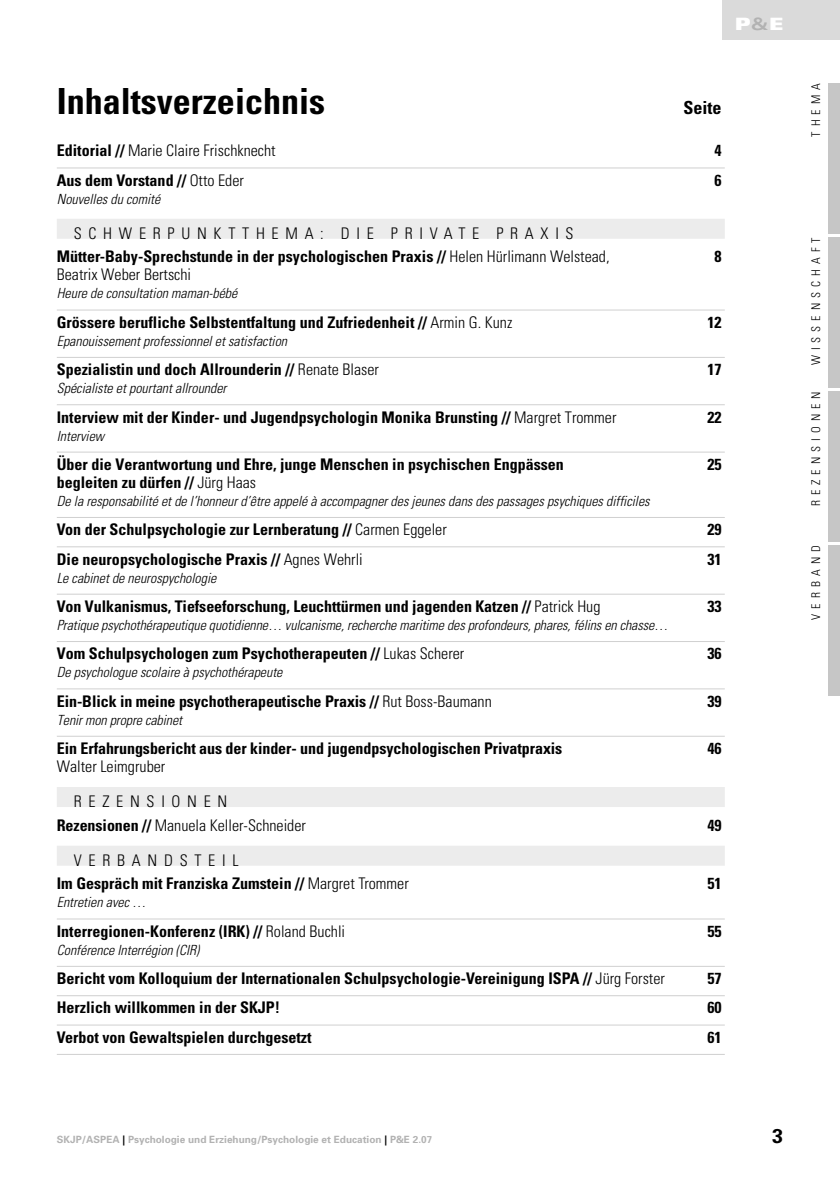
<style>
.page{position:relative;width:840px;height:1191px;background:#fff}
.page>*{position:absolute;margin:0;border:0;box-sizing:border-box;transform-origin:0 0}
.t1{font:700 condensed 36px "Univers";color:#000}
.t2{font:700 20px "Univers";color:#000}
.t3{font:700 condensed 18px "Univers";color:#000}
.t4{font:900 expanded 17px "Univers";color:#fff}
.t5{font:700 condensed 16px/23.6px "Univers";color:#000}
.t6{font:300 condensed 16px/35px "Univers";color:#000}
.t7{font:italic 300 condensed 14px "Univers";color:#000}
.t8{font:300 condensed 12px "Univers";color:#000}
.t9{font:700 10px "Univers";color:#b2b2b2}
.s1{font-weight:700;color:#b2b2b2}
.s2{font-weight:700}
.s3{font-weight:300}
.s4{color:#000}
</style>
<div class="page">
<div style="left:722px;top:0;width:117px;height:40px;background:#dadada"></div>
<hr style="left:57px;top:168px;width:667px;height:1px;background:#d0d0d0">
<div style="left:57px;top:219px;width:667px;height:20px;background:#ececec"></div>
<hr style="left:57px;top:310px;width:667px;height:1px;background:#d0d0d0">
<hr style="left:57px;top:357px;width:667px;height:1px;background:#d0d0d0">
<hr style="left:57px;top:404px;width:667px;height:1px;background:#d0d0d0">
<hr style="left:57px;top:452px;width:667px;height:1px;background:#d0d0d0">
<hr style="left:57px;top:517px;width:667px;height:1px;background:#d0d0d0">
<hr style="left:57px;top:546px;width:667px;height:1px;background:#d0d0d0">
<hr style="left:57px;top:594px;width:667px;height:1px;background:#d0d0d0">
<hr style="left:57px;top:641px;width:667px;height:1px;background:#d0d0d0">
<hr style="left:57px;top:688px;width:667px;height:1px;background:#d0d0d0">
<hr style="left:57px;top:736px;width:667px;height:1px;background:#d0d0d0">
<div style="left:57px;top:787px;width:667px;height:20px;background:#ececec"></div>
<div style="left:57px;top:845px;width:667px;height:20px;background:#ececec"></div>
<hr style="left:57px;top:918px;width:667px;height:1px;background:#d0d0d0">
<hr style="left:57px;top:966px;width:667px;height:1px;background:#d0d0d0">
<hr style="left:57px;top:995px;width:667px;height:1px;background:#d0d0d0">
<hr style="left:57px;top:1024px;width:667px;height:1px;background:#d0d0d0">
<hr style="left:57px;top:1054px;width:667px;height:1px;background:#d0d0d0">
<div style="left:828px;top:83px;width:11px;height:150px;background:#c6c6c6"></div>
<div style="left:828px;top:237px;width:11px;height:150px;background:#c6c6c6"></div>
<div style="left:828px;top:391px;width:11px;height:150px;background:#c6c6c6"></div>
<div style="left:828px;top:545px;width:11px;height:150px;background:#c6c6c6"></div>
<p class="t4" style="left:734px;top:14px;width:50px">P<span class="s1">&amp;</span>E</p>
<h1 class="t1" style="left:57px;top:79px;width:269px">Inhaltsverzeichnis</h1>
<p class="t3" style="left:683px;top:96px;width:40px">Seite</p>
<p class="t6" style="left:57px;top:133px;width:220px"><span class="s2">Editorial //</span> Marie Claire Frischknecht</p>
<p class="t5" style="left:714px;top:139px;width:9px">4</p>
<p class="t5" style="left:57px;top:168px;width:188px">Aus dem Vorstand // <span class="s3">Otto Eder</span></p>
<p class="t5" style="left:714px;top:168px;width:9px">6</p>
<p class="t7" style="left:57px;top:190px;width:105px">Nouvelles du comité</p>
<p class="t6" style="left:74px;top:216px;width:81px">Sch werpunktthema</p>
<p class="t6" style="left:320px;top:216px;width:32px">: die</p>
<p class="t6" style="left:390px;top:216px;width:14px">private</p>
<p class="t6" style="left:496px;top:216px;width:14px">pra</p>
<p class="t5" style="left:57px;top:221px;width:554px;text-indent:483px"><span class="s3">x is<br></span>Mütter-Baby-Sprechstunde in der psychologischen Praxis // <span class="s3">Helen Hürlimann Welstead,</span></p>
<p class="t5" style="left:714px;top:245px;width:9px">8</p>
<p class="t6" style="left:57px;top:257px;width:136px">Beatrix Weber Bertschi</p>
<p class="t7" style="left:57px;top:285px;width:182px">Heure de consultation maman-bébé</p>
<p class="t5" style="left:57px;top:310px;width:457px">Grössere berufliche Selbstentfaltung und Zufriedenheit // <span class="s3">Armin G. Kunz</span></p>
<p class="t5" style="left:707px;top:310px;width:16px">12</p>
<p class="t7" style="left:57px;top:332px;width:232px">Epanouissement professionnel et satisfaction</p>
<p class="t5" style="left:57px;top:357px;width:323px">Spezialistin und doch Allrounderin // <span class="s3">Renate Blaser</span></p>
<p class="t5" style="left:707px;top:357px;width:16px">17</p>
<p class="t7" style="left:57px;top:380px;width:171px">Spécialiste et pourtant allrounder</p>
<p class="t5" style="left:57px;top:405px;width:561px">Interview mit der Kinder- und Jugendpsychologin Monika Brunsting // <span class="s3">Margret Trommer</span></p>
<p class="t5" style="left:707px;top:405px;width:16px">22</p>
<p class="t7" style="left:57px;top:427px;width:49px">Interview</p>
<p class="t5" style="left:57px;top:452px;width:508px">Über die Verantwortung und Ehre, junge Menschen in psychischen Engpässen</p>
<p class="t5" style="left:707px;top:452px;width:16px">25</p>
<p class="t5" style="left:57px;top:470px;width:201px">begleiten zu dürfen // <span class="s3">Jürg Haas</span></p>
<p class="t7" style="left:57px;top:492px;width:594px">De la responsabilité et de l’honneur d’être appelé à accompagner des jeunes dans des passages psychiques difficiles</p>
<p class="t5" style="left:57px;top:517px;width:391px">Von der Schulpsychologie zur Lernberatung // <span class="s3">Carmen Eggeler</span></p>
<p class="t5" style="left:707px;top:517px;width:16px">29</p>
<p class="t5" style="left:57px;top:547px;width:307px">Die neuropsychologische Praxis // <span class="s3">Agnes Wehrli</span></p>
<p class="t5" style="left:707px;top:547px;width:16px">31</p>
<p class="t7" style="left:57px;top:569px;width:161px">Le cabinet de neurospychologie</p>
<p class="t5" style="left:57px;top:594px;width:545px">Von Vulkanismus, Tiefseeforschung, Leuchttürmen und jagenden Katzen // <span class="s3">Patrick Hug</span></p>
<p class="t5" style="left:707px;top:594px;width:16px">33</p>
<p class="t7" style="left:57px;top:616px;width:612px">Pratique psychothérapeutique quotidienne… vulcanisme, recherche maritime des profondeurs, phares, félins en chasse…</p>
<p class="t5" style="left:57px;top:641px;width:409px">Vom Schulpsychologen zum Psychotherapeuten // <span class="s3">Lukas Scherer</span></p>
<p class="t5" style="left:707px;top:641px;width:16px">36</p>
<p class="t7" style="left:57px;top:664px;width:227px">De psychologue scolaire à psychothérapeute</p>
<p class="t5" style="left:57px;top:689px;width:436px">Ein-Blick in meine psychotherapeutische Praxis // <span class="s3">Rut Boss-Baumann</span></p>
<p class="t5" style="left:707px;top:689px;width:16px">39</p>
<p class="t7" style="left:57px;top:711px;width:127px">Tenir mon propre cabinet</p>
<p class="t5" style="left:57px;top:736px;width:507px">Ein Erfahrungsbericht aus der kinder- und jugendpsychologischen Privatpraxis</p>
<p class="t5" style="left:707px;top:736px;width:16px">46</p>
<p class="t6" style="left:74px;top:749px;width:93px;text-indent:-17px">Walter Leimgruber<br>R ezensionen</p>
<p class="t6" style="left:57px;top:807px;width:250px"><span class="s2">Rezensionen //</span> Manuela Keller-Schneider</p>
<p class="t5" style="left:707px;top:813px;width:16px">49</p>
<p class="t5" style="left:57px;top:848px;width:353px;text-indent:17px"><span class="s3">V erbandsteil<br></span>Im Gespräch mit Franziska Zumstein // <span class="s3">Margret Trommer</span></p>
<p class="t5" style="left:707px;top:872px;width:16px">51</p>
<p class="t7" style="left:57px;top:894px;width:91px">Entretien avec …</p>
<p class="t5" style="left:57px;top:919px;width:289px">Interregionen-Konferenz (IRK) // <span class="s3">Roland Buchli</span></p>
<p class="t5" style="left:707px;top:919px;width:16px">55</p>
<p class="t7" style="left:57px;top:941px;width:144px">Conférence Interrégion (CIR)</p>
<p class="t5" style="left:57px;top:966px;width:609px">Bericht vom Kolloquium der Internationalen Schulpsychologie-Vereinigung ISPA // <span class="s3">Jürg Forster</span></p>
<p class="t5" style="left:707px;top:966px;width:16px">57</p>
<p class="t5" style="left:57px;top:996px;width:225px">Herzlich willkommen in der SKJP!</p>
<p class="t5" style="left:707px;top:996px;width:16px">60</p>
<p class="t5" style="left:57px;top:1025px;width:256px">Verbot von Gewaltspielen durchgesetzt</p>
<p class="t5" style="left:707px;top:1025px;width:16px">61</p>
<p class="t8" style="left:808px;top:137px;width:54px;rotate:-90deg">T hema</p>
<p class="t8" style="left:808px;top:365px;width:128px;rotate:-90deg">w issenschaft</p>
<p class="t8" style="left:808px;top:506px;width:115px;rotate:-90deg">R ezensionen</p>
<p class="t8" style="left:808px;top:619px;width:75px;rotate:-90deg">verband</p>
<p class="t9" style="left:57px;top:1133px;width:377px">SKJP/ASPEA <span class="s4">|</span> Psychologie und Erziehung/Psychologie et Education <span class="s4">|</span> P&amp;E 2.07</p>
<p class="t2" style="left:771px;top:1123px;width:13px">3</p>
</div>
